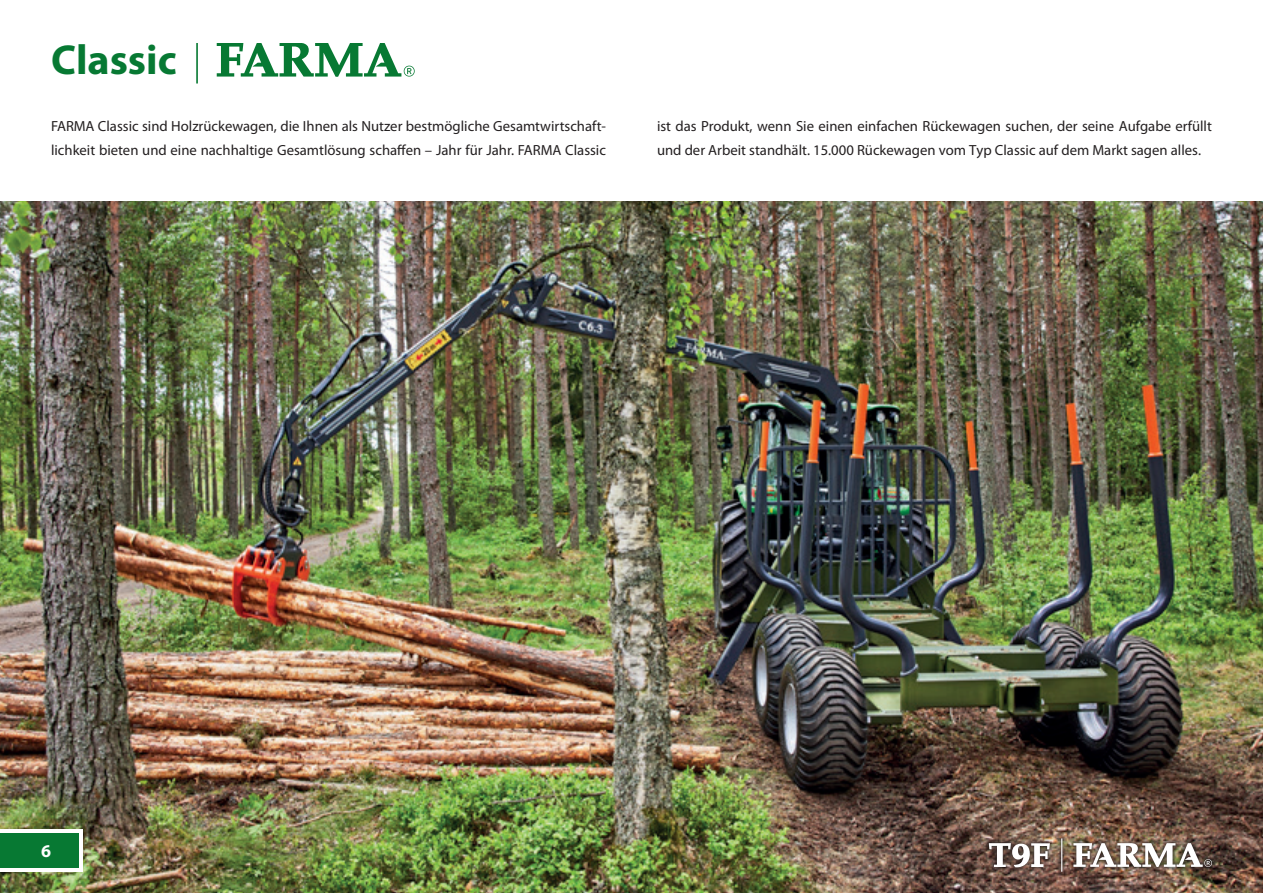
<style>
.page{position:relative;width:1263px;height:893px;background:#fff}
.page>*{position:absolute;margin:0;border:0;box-sizing:border-box;transform-origin:0 0}
.t1{font:700 42px "Myriad Pro";color:#077933}
.t2{font:700 18px "Myriad Pro";color:#fff}
.t3{font:14.7px/24px "Myriad Pro";color:#231f20}
</style>
<div class="page">
<img style="left:0;top:201px;width:1262px;height:692px">
<div style="left:0;top:829px;width:82px;height:43px;background:#fff"></div>
<div style="left:0;top:833px;width:79px;height:35px;background:#077933"></div>
<hr style="left:196px;top:36px;width:2px;height:48px;background:#077933">
<svg style="left:217px;top:43px;width:198px;height:34px"></svg>
<div style="left:984px;top:834px;width:232px;height:42px;background:#231f20;opacity:.75"></div>
<img style="left:1073px;top:843px;width:139px;height:24px">
<svg style="left:989px;top:843px;width:61px;height:24px"></svg>
<hr style="left:1061px;top:838px;width:1px;height:34px;background:#fff">
<h1 class="t1" style="left:51px;top:32px;width:127px">Classic</h1>
<p class="t3" style="left:51px;top:113px;width:556px">FARMA Classic sind Holzrückewagen, die Ihnen als Nutzer bestmögliche Gesamtwirtschaft&shy;lichkeit bieten und eine nachhaltige Gesamtlösung schaffen – Jahr für Jahr. FARMA Classic</p>
<p class="t3" style="left:657px;top:113px;width:556px">ist das Produkt, wenn Sie einen einfachen Rückewagen suchen, der seine Aufgabe erfüllt und der Arbeit standhält. 15.000 Rückewagen vom Typ Classic auf dem Markt sagen alles.</p>
<p class="t2" style="left:41px;top:839px;width:11px">6</p>
</div>
